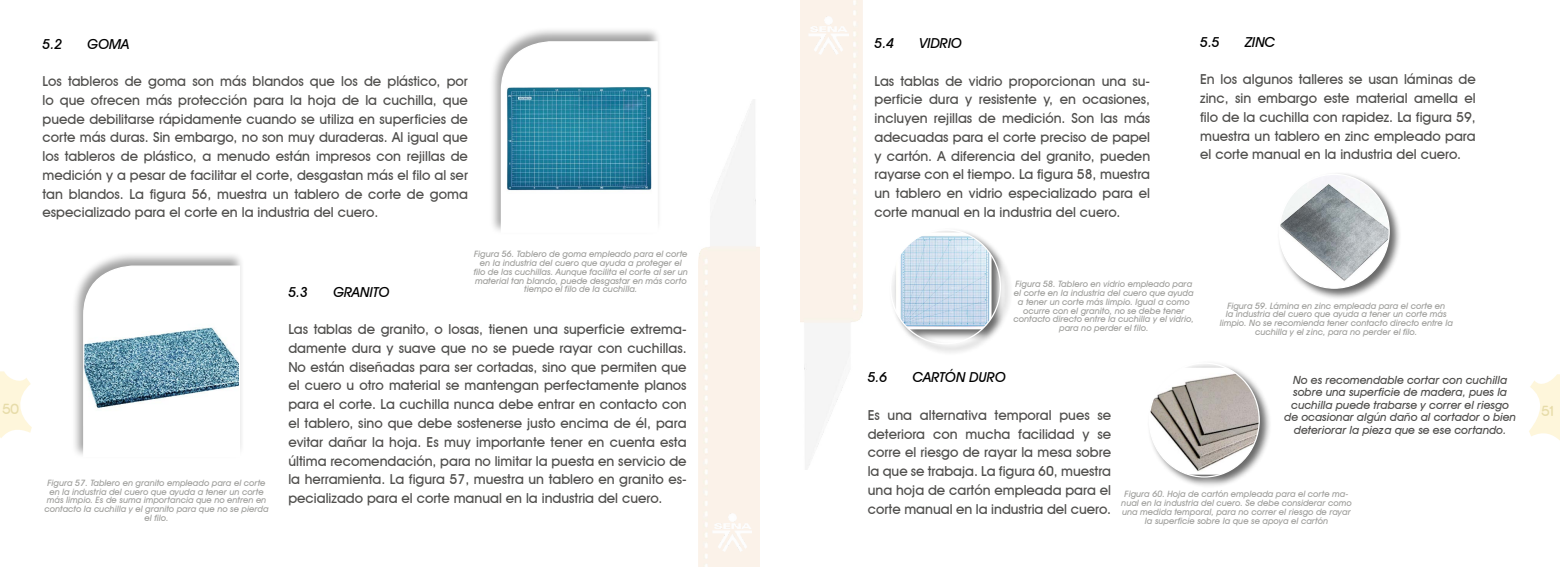
<style>
.page{position:relative;width:1560px;height:567px;background:#fff}
.page>*{position:absolute;margin:0;border:0;box-sizing:border-box;transform-origin:0 0}
.t1{font:500 13.75px/18.8px "Avant Garde IT Cby BT";color:#504f4d;text-align:justify}
.t2{font:italic 500 13.75px "Avant Garde IT Cby BT";color:#000}
.t3{font:13.75px "Rocko FLF";color:#e7dca9}
.t4{font:italic 500 11.25px/12.5px "Avant Garde IT Cby BT";color:#504f4d;text-align:center}
.t5{font:italic 500 8.75px/8.8px "Avant Garde IT Cby BT";color:#9f9f9c;text-align:center}
</style>
<div class="page">
<svg style="left:0;top:371px;width:32px;height:67px"></svg>
<svg style="left:1529px;top:374px;width:30px;height:66px"></svg>
<img style="left:712px;top:514px;width:39px;height:38px">
<img style="left:808px;top:17px;width:40px;height:38px">
<div style="left:489px;top:27px;width:173px;height:208px;background:#000;opacity:.37"></div>
<svg style="left:500px;top:41px;width:158px;height:193px"></svg>
<div style="left:71px;top:251px;width:173px;height:208px;background:#000;opacity:.37"></div>
<svg style="left:82px;top:265px;width:159px;height:193px"></svg>
<div style="left:888px;top:227px;width:124px;height:129px;background:#000;opacity:.59"></div>
<img style="left:896px;top:232px;width:95px;height:97px">
<div style="left:1277px;top:172px;width:124px;height:128px;background:#000;opacity:.59"></div>
<img style="left:1279px;top:174px;width:109px;height:114px">
<div style="left:1147px;top:360px;width:124px;height:129px;background:#000;opacity:.59"></div>
<img style="left:1149px;top:368px;width:109px;height:107px">
<p class="t2" style="left:43px;top:35px;width:21px">5.2</p>
<p class="t2" style="left:88px;top:35px;width:43px">GOMA</p>
<p class="t1" style="left:43px;top:72px;width:427px">Los tableros de goma son más blandos que los de plástico, por lo que ofrecen más protección para la hoja de la cuchilla, que puede debilitarse rápidamente cuando se utiliza en superficies de corte más duras. Sin embargo, no son muy duraderas. Al igual que los tableros de plástico, a menudo están impresos con rejillas de medición y a pesar de facilitar el corte, desgastan más el filo al ser tan blandos. La figura 56, muestra un tablero de corte de goma especializado para el corte en la industria del cuero.</p>
<p class="t2" style="left:874px;top:35px;width:21px">5.4</p>
<p class="t2" style="left:919px;top:35px;width:44px">VIDRIO</p>
<p class="t1" style="left:874px;top:71px;width:277px">Las tablas de vidrio proporcionan una su&shy;perficie dura y resistente y, en ocasiones, incluyen rejillas de medición. Son las más adecuadas para el corte preciso de papel y cartón. A diferencia del granito, pueden rayarse con el tiempo. La figura 58, muestra un tablero en vidrio especializado para el corte manual en la industria del cuero.</p>
<p class="t2" style="left:1199px;top:34px;width:21px">5.5</p>
<p class="t2" style="left:1244px;top:34px;width:32px">ZINC</p>
<p class="t1" style="left:1199px;top:70px;width:277px">En los algunos talleres se usan láminas de zinc, sin embargo este material amella el filo de la cuchilla con rapidez. La figura 59, muestra un tablero en zinc empleado para el corte manual en la industria del cuero.</p>
<p class="t5" style="left:473px;top:250px;width:216px">Figura 56. Tablero de goma empleado para el corte en la industria del cuero que ayuda a proteger el filo de las cuchillas. Aunque facilita el corte al ser un material tan blando, puede desgastar en más corto tiempo el filo de la cuchilla.</p>
<p class="t5" style="left:1013px;top:280px;width:182px">Figura 58. Tablero en vidrio empleado para el corte en la industria del cuero que ayuda a tener un corte más limpio. Igual a como ocurre con el granito, no se debe tener contacto directo entre la cuchilla y el vidrio, para no perder el filo.</p>
<p class="t2" style="left:288px;top:283px;width:21px">5.3</p>
<p class="t2" style="left:333px;top:283px;width:58px">GRANITO</p>
<p class="t1" style="left:288px;top:320px;width:400px">Las tablas de granito, o losas, tienen una superficie extrema&shy;damente dura y suave que no se puede rayar con cuchillas.<br>No están diseñadas para ser cortadas, sino que permiten que el cuero u otro material se mantengan perfectamente planos para el corte. La cuchilla nunca debe entrar en contacto con el tablero, sino que debe sostenerse justo encima de él, para evitar dañar la hoja. Es muy importante tener en cuenta esta última recomendación, para no limitar la puesta en servicio de la herramienta. La figura 57, muestra un tablero en granito es&shy;pecializado para el corte manual en la industria del cuero.</p>
<p class="t5" style="left:1219px;top:301px;width:235px">Figura 59. Lámina en zinc empleada para el corte en<br>la industria del cuero que ayuda a tener un corte más limpio. No se recomienda tener contacto directo entre la cuchilla y el zinc, para no perder el filo.</p>
<p class="t2" style="left:867px;top:369px;width:21px">5.6</p>
<p class="t2" style="left:912px;top:369px;width:94px">CARTÓN DURO</p>
<p class="t1" style="left:867px;top:406px;width:245px">Es una alternativa temporal pues se deteriora con mucha facilidad y se corre el riesgo de rayar la mesa sobre la que se trabaja. La figura 60, muestra una hoja de cartón empleada para el corte manual en la industria del cuero.</p>
<p class="t4" style="left:1283px;top:373px;width:233px">No es recomendable cortar con cuchilla sobre una superficie de madera, pues la cuchilla puede trabarse y correr el riesgo de ocasionar algún daño al cortador o bien deteriorar la pieza que se ese cortando.</p>
<p class="t3" style="left:2px;top:400px;width:18px">50</p>
<p class="t3" style="left:1540px;top:402px;width:14px">51</p>
<p class="t5" style="left:45px;top:478px;width:225px">Figura 57. Tablero en granito empleado para el corte en la industria del cuero que ayuda a tener un corte más limpio. Es de suma importancia que no entren en contacto la cuchilla y el granito para que no se pierda el filo.</p>
<p class="t5" style="left:1121px;top:490px;width:232px">Figura 60. Hoja de cartón empleada para el corte ma&shy;nual en la industria del cuero. Se debe considerar como una medida temporal, para no correr el riesgo de rayar la superficie sobre la que se apoya el cartón</p>
</div>
